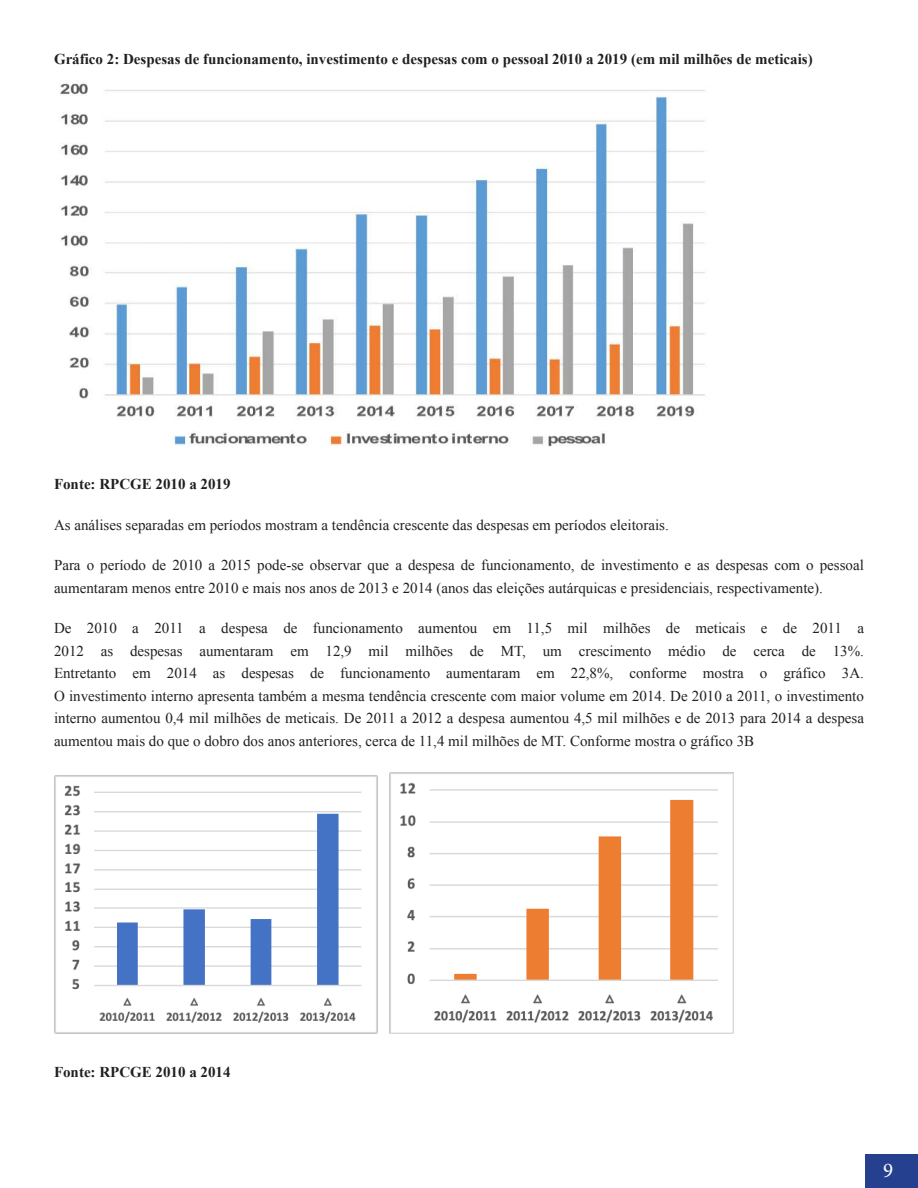
<style>
.page{position:relative;width:918px;height:1188px;background:#fff}
.page>*{position:absolute;margin:0;border:0;box-sizing:border-box;transform-origin:0 0}
.t1{font:21px "Minion Pro";color:#fff}
.t2{font:15px/22.5px "Times New Roman";color:#221f1f}
.t3{font:700 15px "Times New Roman";color:#221f1f}
</style>
<div class="page">
<div style="left:865px;top:1154px;width:53px;height:34px;background:#24408e"></div>
<img style="left:54px;top:775px;width:323px;height:259px">
<img style="left:390px;top:772px;width:344px;height:262px">
<img style="left:60px;top:81px;width:645px;height:366px">
<p class="t3" style="left:54px;top:54px;width:760px">Gráfico 2: Despesas de funcionamento, investimento e despesas com o pessoal 2010 a 2019 (em mil milhões de meticais)</p>
<p class="t3" style="left:54px;top:479px;width:178px">Fonte: RPCGE 2010 a 2019</p>
<p class="t2" style="left:54px;top:515px;width:616px">As análises separadas em períodos mostram a tendência crescente das despesas em períodos eleitorais.</p>
<p class="t2" style="left:54px;top:556px;width:811px">Para o período de 2010 a 2015 pode-se observar que a despesa de funcionamento, de investimento e as despesas com o pessoal aumentaram menos entre 2010 e mais nos anos de 2013 e 2014 (anos das eleições autárquicas e presidenciais, respectivamente).</p>
<p class="t2" style="left:54px;top:619px;width:812px;text-align:justify">De 2010 a 2011 a despesa de funcionamento aumentou em 11,5 mil milhões de meticais e de 2011 a 2012 as despesas aumentaram em 12,9 mil milhões de MT, um crescimento médio de cerca de 13%.<br>Entretanto em 2014 as despesas de funcionamento aumentaram em 22,8%, conforme mostra o gráfico 3A.<br>O investimento interno apresenta também a mesma tendência crescente com maior volume em 2014. De 2010 a 2011, o investimento interno aumentou 0,4 mil milhões de meticais. De 2011 a 2012 a despesa aumentou 4,5 mil milhões e de 2013 para 2014 a despesa aumentou mais do que o dobro dos anos anteriores, cerca de 11,4 mil milhões de MT. Conforme mostra o gráfico 3B</p>
<p class="t3" style="left:54px;top:1066px;width:178px">Fonte: RPCGE 2010 a 2014</p>
<h1 class="t1" style="left:883px;top:1162px;width:12px">9</h1>
</div>
